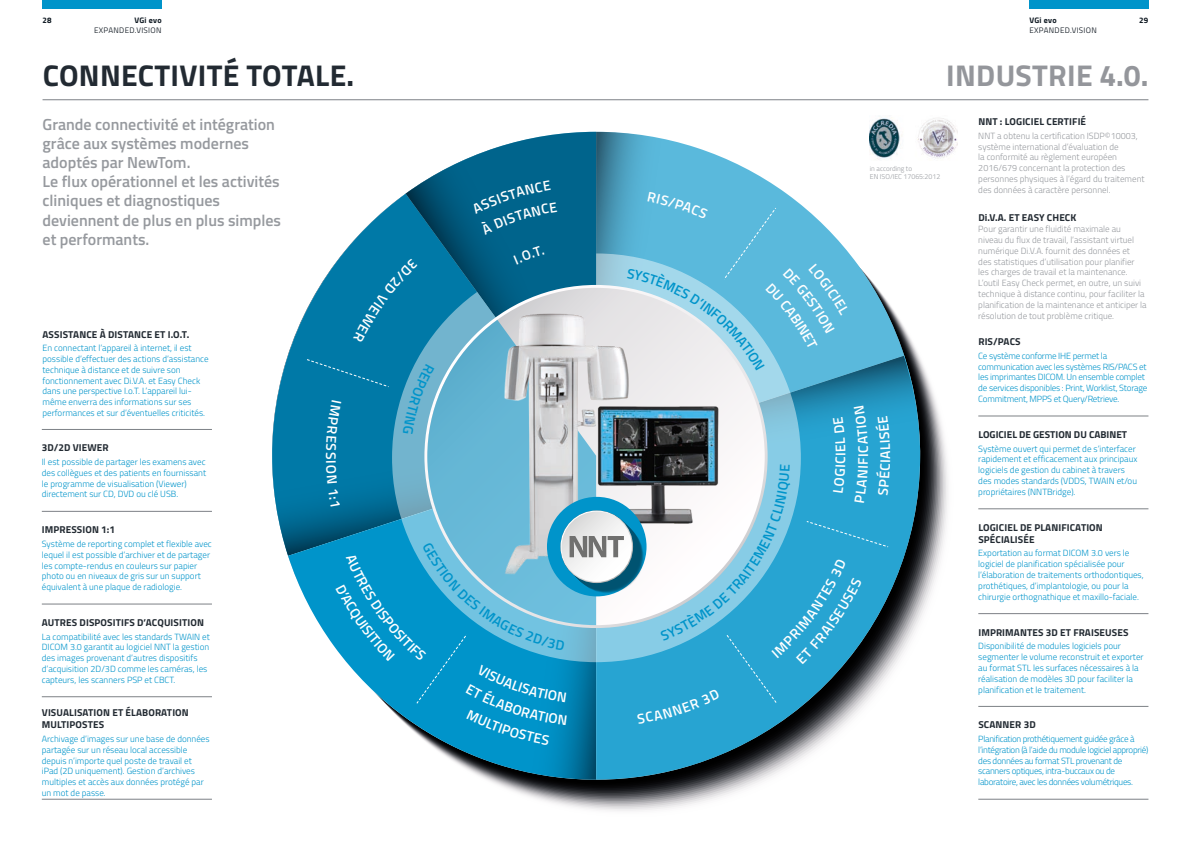
<style>
.page{position:relative;width:1191px;height:842px;background:#fff}
.page>*{position:absolute;margin:0;border:0;box-sizing:border-box;transform-origin:0 0}
.t1{font:700 30px "Titillium";letter-spacing:.01em;color:#222a32}
.t2{font:700 30px "Titillium";letter-spacing:.01em;color:#94969b}
.t3{font:600 16px/19.2px "Titillium";color:#96999e}
.t4{font:600 14px "Titillium";color:#fff}
.t5{font:700 10px/12px "Titillium";letter-spacing:.01em;color:#222a32}
.t6{font:300 9px/10.8px "Titillium";color:#0094ca}
.t7{font:300 9px/10.8px "Titillium";color:#96999e}
.t8{font:300 9px/10.8px "Titillium";letter-spacing:-.03em;color:#0094ca}
.t9{font:300 9px/10.8px "Titillium";letter-spacing:-.02em;color:#0094ca}
.t10{font:8px "Titillium";letter-spacing:.04em;color:#222a32}
.t11{font:700 8px "Titillium";letter-spacing:.03em;color:#0d1720}
.t12{font:300 7px/8px "Titillium";color:#96999e}
</style>
<div class="page">
<div style="left:43px;top:0;width:119px;height:9px;background:#0094ca"></div>
<div style="left:1029px;top:0;width:119px;height:9px;background:#0094ca"></div>
<hr style="left:43px;top:99px;width:1105px;height:1px;background:#7d8186">
<svg style="left:488px;top:354px;width:460px;height:447px"></svg>
<img style="left:869px;top:117px;width:88px;height:42px">
<hr style="left:42px;top:429px;width:170px;height:1px;background:#7d8186">
<hr style="left:42px;top:511px;width:170px;height:1px;background:#7d8186">
<hr style="left:42px;top:604px;width:170px;height:1px;background:#7d8186">
<hr style="left:42px;top:696px;width:170px;height:1px;background:#7d8186">
<hr style="left:42px;top:799px;width:170px;height:1px;background:#7d8186">
<hr style="left:978px;top:416px;width:170px;height:1px;background:#7d8186">
<hr style="left:978px;top:508px;width:170px;height:1px;background:#7d8186">
<hr style="left:978px;top:613px;width:170px;height:1px;background:#7d8186">
<hr style="left:978px;top:706px;width:170px;height:1px;background:#7d8186">
<hr style="left:978px;top:799px;width:170px;height:1px;background:#7d8186">
<svg style="left:272px;top:132px;width:646px;height:648px"></svg>
<p class="t11" style="left:43px;top:14px;width:11px">28</p>
<p class="t11" style="left:1029px;top:14px;width:29px">VGi evo</p>
<p class="t10" style="left:1029px;top:24px;width:69px">EXPANDED.VISION</p>
<p class="t11" style="left:134px;top:14px;width:29px">VGi evo</p>
<p class="t10" style="left:94px;top:24px;width:69px">EXPANDED.VISION</p>
<p class="t11" style="left:1139px;top:14px;width:11px">29</p>
<h1 class="t1" style="left:43px;top:52px;width:313px">CONNECTIVITÉ TOTALE.</h1>
<h2 class="t3" style="left:43px;top:114px;width:240px">Grande connectivité et intégration grâce aux systèmes modernes adoptés par NewTom.<br>Le flux opérationnel et les activités cliniques et diagnostiques deviennent de plus en plus simples et performants.</h2>
<p class="t5" style="left:43px;top:328px;width:148px">ASSISTANCE À DISTANCE ET I.O.T.</p>
<p class="t6" style="left:43px;top:342px;width:168px">En connectant l’appareil à internet, il est possible d’effectuer des actions d’assistance technique à distance et de suivre son fonctionnement avec Di.V.A. et Easy Check dans une perspective I.o.T. L’appareil lui&shy;même enverra des informations sur ses performances et sur d’éventuelles criticités.</p>
<p class="t5" style="left:42px;top:441px;width:68px">3D/2D VIEWER</p>
<p class="t6" style="left:42px;top:456px;width:166px">Il est possible de partager les examens avec des collègues et des patients en fournissant le programme de visualisation (Viewer) directement sur CD, DVD ou clé USB.</p>
<p class="t5" style="left:42px;top:523px;width:75px">IMPRESSION 1:1</p>
<p class="t6" style="left:42px;top:538px;width:171px">Système de reporting complet et flexible avec lequel il est possible d’archiver et de partager les compte-rendus en couleurs sur papier photo ou en niveaux de gris sur un support équivalent à une plaque de radiologie.</p>
<p class="t5" style="left:42px;top:616px;width:164px">AUTRES DISPOSITIFS D’ACQUISITION</p>
<p class="t6" style="left:42px;top:631px;width:169px">La compatibilité avec les standards TWAIN et DICOM 3.0 garantit au logiciel NNT la gestion des images provenant d’autres dispositifs d’acquisition 2D/3D comme les caméras, les capteurs, les scanners PSP et CBCT.</p>
<p class="t5" style="left:42px;top:706px;width:148px">VISUALISATION ET ÉLABORATION<br>MULTIPOSTES</p>
<p class="t6" style="left:42px;top:733px;width:169px">Archivage d’images sur une base de données partagée sur un réseau local accessible depuis n’importe quel poste de travail et iPad (2D uniquement). Gestion d’archives multiples et accès aux données protégé par un mot de passe.</p>
<h3 class="t4" style="left:341px;top:452px;width:9px;rotate:90deg">S</h3>
<h3 class="t4" style="left:830px;top:456px;width:5px;rotate:-90deg">I</h3>
<h1 class="t2" style="left:946px;top:52px;width:204px">INDUSTRIE 4.0.</h1>
<p class="t12" style="left:870px;top:164px;width:72px">in according to<br>EN ISO/IEC 17065:2012</p>
<h3 class="t4" style="left:852px;top:457px;width:5px;rotate:-90deg">I</h3>
<h3 class="t4" style="left:874px;top:459px;width:10px;rotate:-90deg">A</h3>
<p class="t5" style="left:978px;top:115px;width:109px">NNT : LOGICIEL CERTIFIÉ</p>
<p class="t7" style="left:978px;top:130px;width:168px">NNT a obtenu la certification ISDP©10003, système international d’évaluation de<br>la conformité au règlement européen 2016/679 concernant la protection des personnes physiques à l’égard du traitement des données à caractère personnel.</p>
<p class="t5" style="left:978px;top:211px;width:99px">Di.V.A. ET EASY CHECK</p>
<p class="t7" style="left:978px;top:223px;width:170px">Pour garantir une fluidité maximale au niveau du flux de travail, l’assistant virtuel numérique Di.V.A. fournit des données et<br>des statistiques d’utilisation pour planifier les charges de travail et la maintenance.<br>L’outil Easy Check permet, en outre, un suivi technique à distance continu, pour faciliter la planification de la maintenance et anticiper la résolution de tout problème critique.</p>
<p class="t5" style="left:978px;top:335px;width:44px">RIS/PACS</p>
<p class="t9" style="left:978px;top:350px;width:171px">Ce système conforme IHE permet la communication avec les systèmes RIS/PACS et les imprimantes DICOM. Un ensemble complet de services disponibles : Print, Worklist, Storage Commitment, MPPS et Query/Retrieve.</p>
<p class="t5" style="left:978px;top:428px;width:150px">LOGICIEL DE GESTION DU CABINET</p>
<p class="t6" style="left:978px;top:443px;width:161px">Système ouvert qui permet de s’interfacer rapidement et efficacement aux principaux logiciels de gestion du cabinet à travers des modes standards (VDDS, TWAIN et/ou propriétaires (NNTBridge).</p>
<p class="t5" style="left:978px;top:521px;width:126px">LOGICIEL DE PLANIFICATION<br>SPÉCIALISÉE</p>
<p class="t6" style="left:978px;top:547px;width:167px">Exportation au format DICOM 3.0 vers le logiciel de planification spécialisée pour l’élaboration de traitements orthodontiques, prothétiques, d’implantologie, ou pour la chirurgie orthognathique et maxillo-faciale.</p>
<p class="t5" style="left:978px;top:626px;width:152px">IMPRIMANTES 3D ET FRAISEUSES</p>
<p class="t6" style="left:978px;top:640px;width:167px">Disponibilité de modules logiciels pour segmenter le volume reconstruit et exporter au format STL les surfaces nécessaires à la réalisation de modèles 3D pour faciliter la planification et le traitement.</p>
<p class="t5" style="left:978px;top:718px;width:59px">SCANNER 3D</p>
<p class="t8" style="left:978px;top:733px;width:171px">Planification prothétiquement guidée grâce à l’intégration (à l’aide du module logiciel approprié) des données au format STL provenant de scanners optiques, intra-buccaux ou de laboratoire, avec les données volumétriques.</p>
</div>
